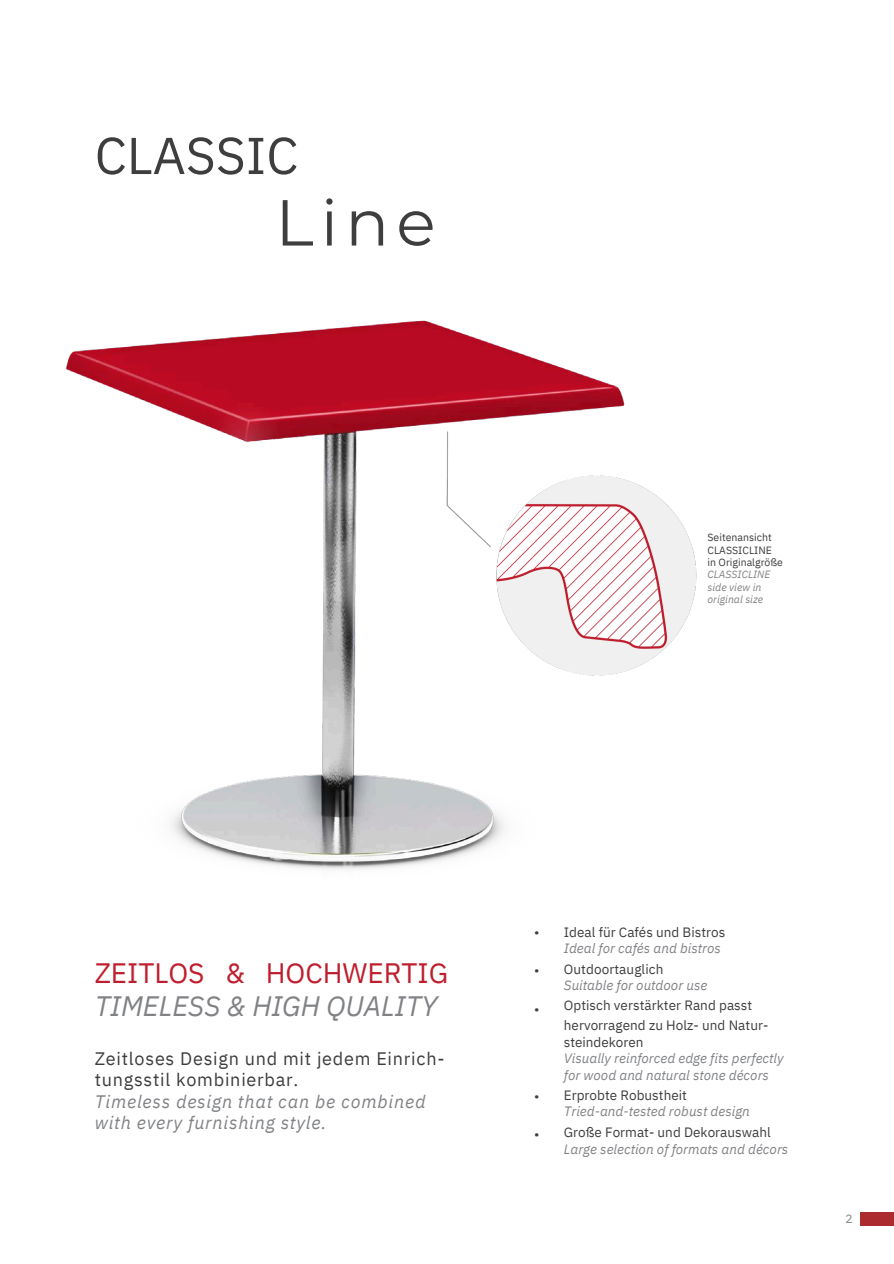
<style>
.page{position:relative;width:894px;height:1264px;background:#fff}
.page>*{position:absolute;margin:0;border:0;box-sizing:border-box;transform-origin:0 0}
.t1{font:64.8px "Montserrat";color:#3f3e3f}
.t2{font:51.75px "IBM Plex Sans";color:#3f3e3f}
.t3{font:italic 28.05px/33px "IBM Plex Sans";color:#808285}
.t4{font:18px/21px "IBM Plex Sans";letter-spacing:.04em;color:#3f3e3f}
.t5{font:italic 13.5px/15.8px "IBM Plex Sans";color:#808285}
.t6{font:13.5px/15.8px "IBM Plex Sans";letter-spacing:.005em;color:#3f3e3f}
.t7{font:12px "IBM Plex Sans";color:#808285}
.t8{font:10.5px/12.3px "IBM Plex Sans";color:#3f3e3f}
.s1{font-style:italic;color:#808285}
.s2{font-style:normal;color:#be1e2d}
.s3{font-style:normal;color:#3f3e3f}
</style>
<div class="page">
<div style="left:860px;top:1212px;width:33px;height:13px;background:#ac2b2e"></div>
<img style="left:66px;top:320px;width:559px;height:550px">
<img style="left:439px;top:424px;width:258px;height:258px">
<p class="t2" style="left:95px;top:121px;width:205px">CLASSIC</p>
<h1 class="t1" style="left:275px;top:183px;width:162px">Li ne</h1>
<p class="t8" style="left:707px;top:531px;width:77px">Seitenansicht<br>CLASSICLINE in Originalgröße<br><span class="s1">CLASSICLINE side view in original size</span></p>
<h5 class="t3" style="left:95px;top:955px;width:355px"><span class="s2">ZEITLOS &amp; HOCHWERTIG<br></span>TIMELESS &amp; HIGH QUALITY</h5>
<p class="t4" style="left:95px;top:1048px;width:351px">Zeitloses Design und mit jedem Einrich&shy;tungsstil kombinierbar.<br><span class="s1">Timeless design that can be combined with every furnishing style.</span></p>
<h3 class="t6" style="left:534px;top:924px;width:7px">•</h3>
<h4 class="t6" style="left:534px;top:962px;width:7px">•</h4>
<p class="t6" style="left:534px;top:1000px;width:7px">•</p>
<p class="t6" style="left:534px;top:1088px;width:7px">•</p>
<p class="t6" style="left:534px;top:1126px;width:7px">•</p>
<p class="t6" style="left:563px;top:924px;width:163px">Ideal für Cafés und Bistros<br><span class="s1">Ideal for cafés and bistros</span></p>
<p class="t5" style="left:563px;top:961px;width:145px"><span class="s3">Outdoortauglich<br></span>Suitable for outdoor use</p>
<p class="t6" style="left:563px;top:994px;width:206px;line-height:20.2px">Optisch verstärkter Rand passt hervorragend zu Holz- und Natur-</p>
<p class="t5" style="left:563px;top:1034px;width:221px;line-height:16.4px"><span class="s3">steindekoren<br></span>Visually reinforced edge fits perfectly for wood and natural stone décors</p>
<p class="t5" style="left:563px;top:1087px;width:187px"><span class="s3">Erprobte Robustheit<br></span>Tried-and-tested robust design</p>
<p class="t5" style="left:563px;top:1123px;width:226px;line-height:16.8px"><span class="s3">Große Format- und Dekorauswahl<br></span>Large selection of formats and décors</p>
<h2 class="t7" style="left:845px;top:1210px;width:9px">2</h2>
</div>
